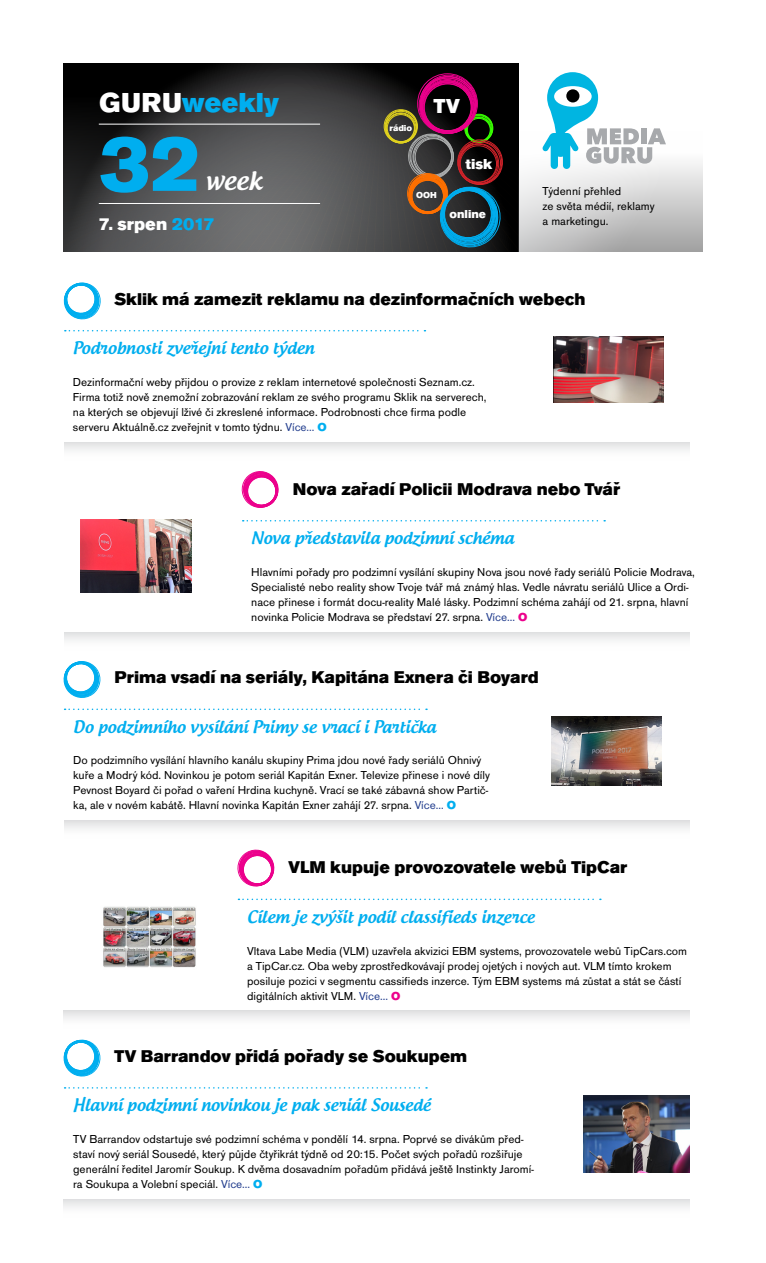
<style>
.page{position:relative;width:766px;height:1263px;background:#fff}
.page>*{position:absolute;margin:0;border:0;box-sizing:border-box;transform-origin:0 0}
.t1{font:900 81px "Accius TOT";color:#00aeef}
.t2{font:900 28.5px "Accius TOT";color:#00aeef}
.t3{font:500 25.5px "Androgyne";color:#fff}
.t4{font:900 21px "Accius TOT";color:#fff}
.t5{font:900 18px "Accius TOT";color:#fff}
.t6{font:900 17.7px "Accius TOT";color:#000}
.t7{font:500 16.5px "Androgyne CE";color:#00aeef}
.t8{font:900 15px "Accius TOT";color:#fff}
.t9{font:12px/15px "Accius TOT";color:#000}
.t10{font:900 12px "Accius TOT";color:#fff}
.t11{font:900 9px "Accius TOT";color:#fff}
.s1{color:#fff}
.s2{color:#00aeef}
.s3{color:#25408f}
.s4{font-weight:900;color:#00aeef}
.s5{font-weight:900;color:#ec008c}
</style>
<div class="page">
<svg style="left:64px;top:64px;width:454px;height:188px;background:#3e3b3d"></svg>
<div style="left:464px;top:114px;width:29px;height:29px;border:1px solid #38ff00;border-radius:50%"></div>
<div style="left:465px;top:116px;width:27px;height:26px;border:1px solid #38ff00;border-radius:50%"></div>
<div style="left:466px;top:117px;width:25px;height:25px;border:1px solid #38ff00;border-radius:50%"></div>
<div style="left:466px;top:117px;width:24px;height:25px;border:1px solid #38ff00;border-radius:50%"></div>
<div style="left:467px;top:118px;width:23px;height:23px;border:1px solid #38ff00;border-radius:50%"></div>
<div style="left:466px;top:115px;width:26px;height:26px;border:1px solid #38ff00;border-radius:50%"></div>
<div style="left:384px;top:109px;width:33px;height:34px;border:1px solid #e2d31e;border-radius:50%"></div>
<div style="left:385px;top:111px;width:31px;height:32px;border:1px solid #e2d31e;border-radius:50%"></div>
<div style="left:385px;top:113px;width:31px;height:30px;border:1px solid #e2d31e;border-radius:50%"></div>
<div style="left:386px;top:113px;width:29px;height:29px;border:1px solid #e2d31e;border-radius:50%"></div>
<div style="left:387px;top:115px;width:27px;height:27px;border:1px solid #e2d31e;border-radius:50%"></div>
<div style="left:385px;top:110px;width:32px;height:32px;border:1px solid #e2d31e;border-radius:50%"></div>
<div style="left:417px;top:73px;width:60px;height:61px;border:1px solid #ec008c;border-radius:50%"></div>
<div style="left:421px;top:81px;width:53px;height:52px;border:1px solid #ec008c;border-radius:50%"></div>
<div style="left:422px;top:82px;width:50px;height:50px;border:1px solid #ec008c;border-radius:50%"></div>
<div style="left:424px;top:84px;width:47px;height:47px;border:1px solid #ec008c;border-radius:50%"></div>
<div style="left:421px;top:77px;width:55px;height:54px;border:1px solid #ec008c;border-radius:50%"></div>
<svg style="left:406px;top:132px;width:99px;height:119px;background:#3a3c3c"></svg>
<svg style="left:518px;top:132px;width:184px;height:120px"></svg>
<hr style="left:99px;top:203px;width:221px;height:1px;background:#fff">
<hr style="left:99px;top:124px;width:221px;height:1px;background:#fff">
<svg style="left:64px;top:1199px;width:625px;height:9px"></svg>
<svg style="left:64px;top:442px;width:625px;height:9px"></svg>
<svg style="left:64px;top:632px;width:625px;height:9px"></svg>
<svg style="left:64px;top:821px;width:625px;height:8px"></svg>
<svg style="left:64px;top:1011px;width:625px;height:8px"></svg>
<svg style="left:542px;top:72px;width:123px;height:97px"></svg>
<div style="left:554px;top:86px;width:37px;height:21px;background:#fff;border-radius:50%"></div>
<div style="left:566px;top:89px;width:13px;height:13px;background:#000;border-radius:50%"></div>
<svg style="left:63px;top:282px;width:38px;height:38px"></svg>
<svg style="left:65px;top:330px;width:360px;height:1px"></svg>
<img style="left:553px;top:337px;width:110px;height:66px">
<img style="left:551px;top:716px;width:110px;height:69px">
<svg style="left:63px;top:661px;width:38px;height:37px"></svg>
<svg style="left:65px;top:708px;width:362px;height:2px"></svg>
<svg style="left:237px;top:849px;width:38px;height:38px"></svg>
<svg style="left:238px;top:898px;width:362px;height:2px"></svg>
<img style="left:103px;top:906px;width:93px;height:62px">
<svg style="left:241px;top:471px;width:38px;height:37px"></svg>
<svg style="left:243px;top:520px;width:362px;height:1px"></svg>
<img style="left:81px;top:519px;width:110px;height:73px">
<img style="left:583px;top:1095px;width:106px;height:77px">
<svg style="left:63px;top:1039px;width:38px;height:38px"></svg>
<svg style="left:65px;top:1087px;width:362px;height:1px"></svg>
<h2 class="t2" style="left:99px;top:86px;width:182px"><span class="s1">GURU</span>weekly</h2>
<h3 class="t4" style="left:434px;top:93px;width:27px">TV</h3>
<h1 class="t1" style="left:99px;top:116px;width:103px">32</h1>
<p class="t11" style="left:389px;top:123px;width:24px">rádio</p>
<p class="t8" style="left:465px;top:155px;width:28px">tisk</p>
<h3 class="t3" style="left:205px;top:165px;width:58px">week</h3>
<h3 class="t5" style="left:99px;top:213px;width:117px">7. srpen <span class="s2">2017</span></h3>
<p class="t11" style="left:416px;top:190px;width:22px">OOH</p>
<p class="t10" style="left:449px;top:207px;width:38px">online</p>
<p class="t9" style="left:542px;top:184px;width:113px">Týdenní přehled<br>ze světa médií, reklamy a marketingu.</p>
<h3 class="t6" style="left:114px;top:288px;width:472px">Sklik má zamezit reklamu na dezinformačních webech</h3>
<h3 class="t7" style="left:73px;top:336px;width:243px">Podrobnosti zveřejní tento týden</h3>
<p class="t9" style="left:73px;top:375px;width:415px">Dezinformační weby přijdou o provize z reklam internetové společnosti Seznam.cz.<br>Firma totiž nově znemožní zobrazování reklam ze svého programu Sklik na serverech, na kterých se objevují lživé či zkreslené informace. Podrobnosti chce firma podle serveru Aktuálně.cz zveřejnit v tomto týdnu. <span class="s3">Více…</span> <span class="s4">O</span></p>
<h3 class="t6" style="left:293px;top:478px;width:329px">Nova zařadí Policii Modrava nebo Tvář</h3>
<h3 class="t7" style="left:251px;top:526px;width:264px">Nova představila podzimní schéma</h3>
<p class="t9" style="left:251px;top:565px;width:445px">Hlavními pořady pro podzimní vysílání skupiny Nova jsou nové řady seriálů Policie Modrava, Specialisté nebo reality show Tvoje tvář má známý hlas. Vedle návratu seriálů Ulice a Ordi&shy;nace přinese i formát docu-reality Malé lásky. Podzimní schéma zahájí od 21. srpna, hlavní novinka Policie Modrava se představí 27. srpna. <span class="s3">Více…</span> <span class="s5">O</span></p>
<h3 class="t6" style="left:115px;top:667px;width:425px">Prima vsadí na seriály, Kapitána Exnera či Boyard</h3>
<h3 class="t7" style="left:73px;top:715px;width:364px">Do podzimního vysílání Primy se vrací i Partička</h3>
<p class="t9" style="left:73px;top:753px;width:418px">Do podzimního vysílání hlavního kanálu skupiny Prima jdou nové řady seriálů Ohnivý kuře a Modrý kód. Novinkou je potom seriál Kapitán Exner. Televize přinese i nové díly Pevnost Boyard či pořad o vaření Hrdina kuchyně. Vrací se také zábavná show Partič&shy;ka, ale v novém kabátě. Hlavní novinka Kapitán Exner zahájí 27. srpna. <span class="s3">Více…</span> <span class="s4">O</span></p>
<h3 class="t6" style="left:288px;top:857px;width:340px">VLM kupuje provozovatele webů TipCar</h3>
<h3 class="t7" style="left:247px;top:905px;width:289px">Cílem je zvýšit podíl classifieds inzerce</h3>
<p class="t9" style="left:247px;top:943px;width:441px">Vltava Labe Media (VLM) uzavřela akvizici EBM systems, provozovatele webů TipCars.com a TipCar.cz. Oba weby zprostředkovávají prodej ojetých i nových aut. VLM tímto krokem posiluje pozici v segmentu cassifieds inzerce. Tým EBM systems má zůstat a stát se částí digitálních aktivit VLM. <span class="s3">Více…</span> <span class="s5">O</span></p>
<h3 class="t6" style="left:115px;top:1045px;width:354px">TV Barrandov přidá pořady se Soukupem</h3>
<h3 class="t7" style="left:73px;top:1093px;width:359px">Hlavní podzimní novinkou je pak seriál Sousedé</h3>
<p class="t9" style="left:73px;top:1132px;width:462px">TV Barrandov odstartuje své podzimní schéma v pondělí 14. srpna. Poprvé se divákům před&shy;staví nový seriál Sousedé, který půjde čtyřikrát týdně od 20:15. Počet svých pořadů rozšiřuje generální ředitel Jaromír Soukup. K dvěma dosavadním pořadům přidává ještě Instinkty Jaromí&shy;ra Soukupa a Volební speciál. <span class="s3">Více…</span> <span class="s4">O</span></p>
</div>
